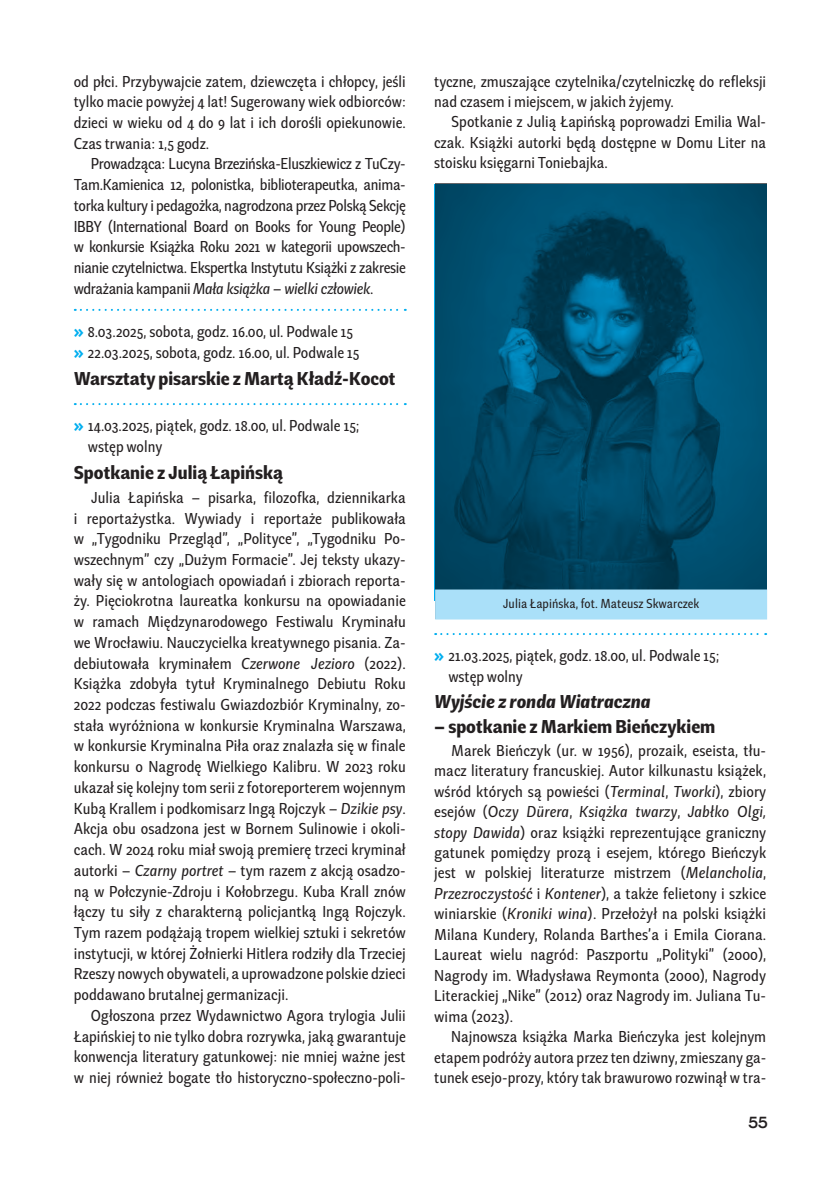
<style>
.page{position:relative;width:840px;height:1191px;background:#fff}
.page>*{position:absolute;margin:0;border:0;box-sizing:border-box;transform-origin:0 0}
.t1{font:700 20px "Geller Sans Condensed";color:#231f20}
.t2{font:italic 700 20px "Geller Sans Condensed";color:#231f20}
.t3{font:17px/20.8px "Geller Sans Condensed";color:#231f20;text-align:justify}
.t4{font:500 16px "TT Firs Neue";color:#231f20}
.t5{font:14px "Geller Sans Condensed";letter-spacing:.005em;color:#231f20}
.s1{font-style:italic}
.s2{font-family:"TT Firs Neue";font-weight:700;font-size:16px;color:#00aeef}
</style>
<div class="page">
<svg style="left:435px;top:633px;width:330px;height:2px"></svg>
<svg style="left:75px;top:309px;width:330px;height:2px"></svg>
<svg style="left:75px;top:403px;width:330px;height:2px"></svg>
<svg style="left:434px;top:184px;width:331px;height:417px;background:#004b6a"></svg>
<div style="left:435px;top:589px;width:331px;height:30px;background:#aae0f9"></div>
<p class="t3" style="left:74px;top:70px;width:333px">od płci. Przybywajcie zatem, dziewczęta i chłopcy, jeśli tylko macie powyżej 4 lat! Sugerowany wiek odbiorców: dzieci w wieku od 4 do 9 lat i ich dorośli opiekunowie.<br>Czas trwania: 1,5 godz.</p>
<p class="t3" style="left:74px;top:153px;width:333px;text-indent:17px">Prowadząca: Lucyna Brzezińska-Eluszkiewicz z TuCzy-Tam.Kamienica 12, polonistka, biblioterapeutka, anima&shy;torka kultury i pedagożka, nagrodzona przez Polską Sekcję IBBY (International Board on Books for Young People) w konkursie Książka Roku 2021 w kategorii upowszech&shy;nianie czytelnictwa. Ekspertka Instytutu Książki z zakresie wdrażania kampanii <span class="s1">Mała książka – wielki człowiek</span>.</p>
<p class="t3" style="left:74px;top:321px;width:287px"><span class="s2">»</span> 8.03.2025, sobota, godz. 16.00, ul. Podwale 15 <span class="s2">»</span> 22.03.2025, sobota, godz. 16.00, ul. Podwale 15</p>
<p class="t1" style="left:74px;top:364px;width:323px">Warsztaty pisarskie z Martą Kładź-Kocot</p>
<p class="t3" style="left:88px;top:415px;width:273px;text-indent:-14px"><span class="s2">»</span> 14.03.2025, piątek, godz. 18.00, ul. Podwale 15; wstęp wolny</p>
<p class="t1" style="left:74px;top:458px;width:211px">Spotkanie z Julią Łapińską</p>
<p class="t3" style="left:74px;top:486px;width:333px;text-indent:17px">Julia Łapińska – pisarka, filozofka, dziennikarka i reportażystka. Wywiady i reportaże publikowała w „Tygodniku Przegląd”, „Polityce”, „Tygodniku Po&shy;wszechnym” czy „Dużym Formacie”. Jej teksty ukazy&shy;wały się w antologiach opowiadań i zbiorach reporta&shy;ży. Pięciokrotna laureatka konkursu na opowiadanie w ramach Międzynarodowego Festiwalu Kryminału we Wrocławiu. Nauczycielka kreatywnego pisania. Za&shy;debiutowała kryminałem <span class="s1">Czerwone Jezioro</span> (2022).<br>Książka zdobyła tytuł Kryminalnego Debiutu Roku 2022 podczas festiwalu Gwiazdozbiór Kryminalny, zo&shy;stała wyróżniona w konkursie Kryminalna Warszawa, w konkursie Kryminalna Piła oraz znalazła się w finale konkursu o Nagrodę Wielkiego Kalibru. W 2023 roku ukazał się kolejny tom serii z fotoreporterem wojennym Kubą Krallem i podkomisarz Ingą Rojczyk – <span class="s1">Dzikie psy</span>.<br>Akcja obu osadzona jest w Bornem Sulinowie i okoli&shy;cach. W 2024 roku miał swoją premierę trzeci kryminał autorki – <span class="s1">Czarny portret</span> – tym razem z akcją osadzo&shy;ną w Połczynie-Zdroju i Kołobrzegu. Kuba Krall znów łączy tu siły z charakterną policjantką Ingą Rojczyk.<br>Tym razem podążają tropem wielkiej sztuki i sekretów instytucji, w której Żołnierki Hitlera rodziły dla Trzeciej Rzeszy nowych obywateli, a uprowadzone polskie dzieci poddawano brutalnej germanizacji.</p>
<p class="t3" style="left:74px;top:1004px;width:333px;text-indent:17px">Ogłoszona przez Wydawnictwo Agora trylogia Julii Łapińskiej to nie tylko dobra rozrywka, jaką gwarantuje konwencja literatury gatunkowej: nie mniej ważne jest w niej również bogate tło historyczno-społeczno-poli-</p>
<p class="t3" style="left:434px;top:70px;width:333px">tyczne, zmuszające czytelnika/czytelniczkę do refleksji nad czasem i miejscem, w jakich żyjemy.</p>
<p class="t3" style="left:434px;top:111px;width:333px;text-indent:17px">Spotkanie z Julią Łapińską poprowadzi Emilia Wal&shy;czak. Książki autorki będą dostępne w Domu Liter na stoisku księgarni Toniebajka.</p>
<p class="t5" style="left:502px;top:594px;width:198px">Julia Łapińska, fot. Mateusz Skwarczek</p>
<p class="t3" style="left:448px;top:645px;width:272px;text-indent:-14px"><span class="s2">»</span> 21.03.2025, piątek, godz. 18.00, ul. Podwale 15; wstęp wolny</p>
<p class="t2" style="left:434px;top:687px;width:218px">Wyjście z ronda Wiatraczna</p>
<p class="t1" style="left:434px;top:711px;width:282px">– spotkanie z Markiem Bieńczykiem</p>
<p class="t3" style="left:434px;top:739px;width:333px;text-indent:17px">Marek Bieńczyk (ur. w 1956), prozaik, eseista, tłu&shy;macz literatury francuskiej. Autor kilkunastu książek, wśród których są powieści (<span class="s1">Terminal</span>, <span class="s1">Tworki</span>), zbiory esejów (<span class="s1">Oczy Dürera</span>, <span class="s1">Książka twarzy</span>, <span class="s1">Jabłko Olgi, stopy Dawida</span>) oraz książki reprezentujące graniczny gatunek pomiędzy prozą i esejem, którego Bieńczyk jest w polskiej literaturze mistrzem (<span class="s1">Melancholia</span>, <span class="s1">Przezroczystość</span> i <span class="s1">Kontener</span>), a także felietony i szkice winiarskie (<span class="s1">Kroniki wina</span>). Przełożył na polski książki Milana Kundery, Rolanda Barthes’a i Emila Ciorana.<br>Laureat wielu nagród: Paszportu „Polityki” (2000), Nagrody im. Władysława Reymonta (2000), Nagrody Literackiej „Nike” (2012) oraz Nagrody im. Juliana Tu&shy;wima (2023).</p>
<p class="t3" style="left:434px;top:1025px;width:333px;text-indent:17px">Najnowsza książka Marka Bieńczyka jest kolejnym etapem podróży autora przez ten dziwny, zmieszany ga&shy;tunek esejo-prozy, który tak brawurowo rozwinął w tra-</p>
<p class="t4" style="left:747px;top:1111px;width:21px">55</p>
</div>
